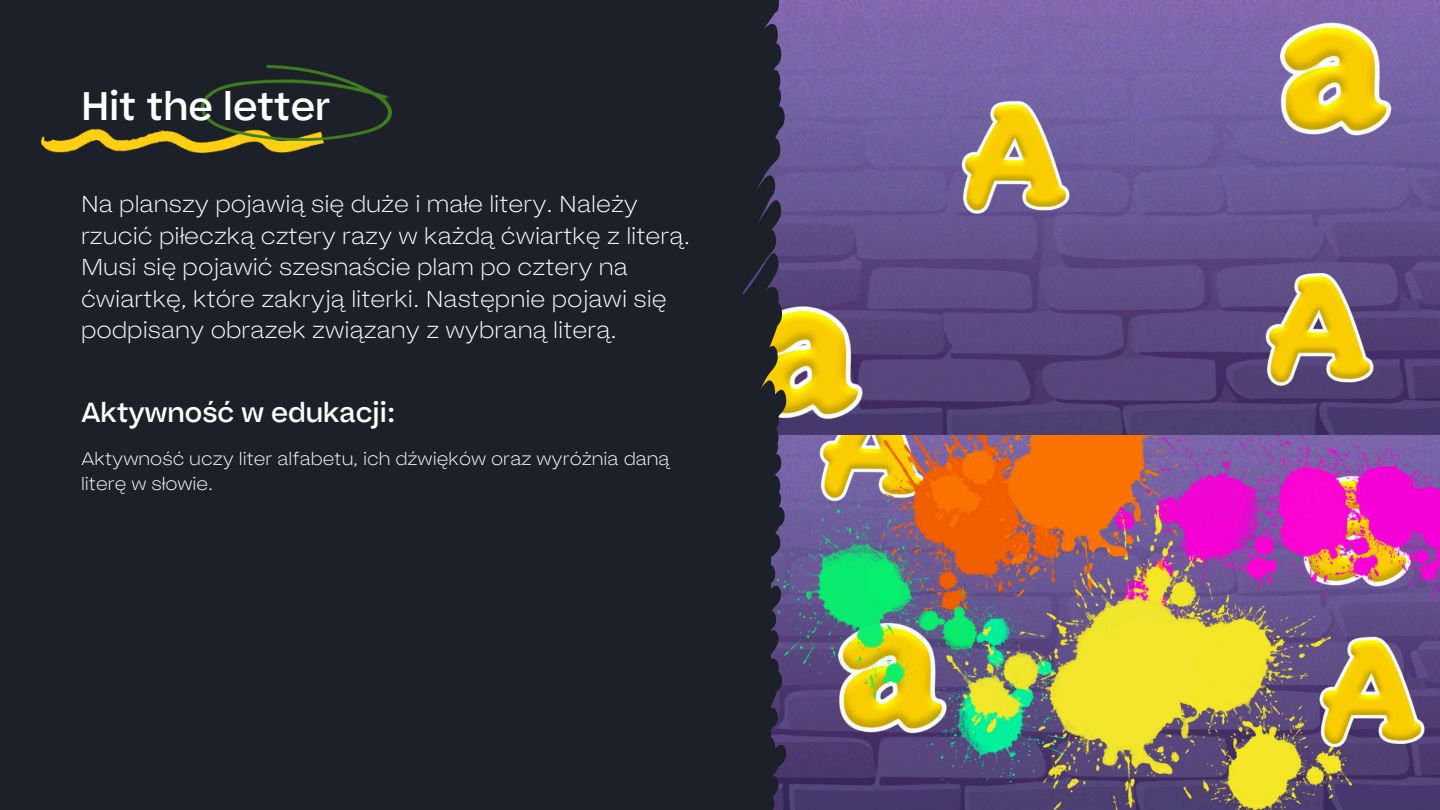
<style>
.page{position:relative;width:1440px;height:810px;background:#1c2028}
.page>*{position:absolute;margin:0;border:0;box-sizing:border-box;transform-origin:0 0}
.t1{font:39.8px "Bauziet Norm Medium";color:#fff}
.t2{font:27.6px "Bauziet Norm Medium";color:#fff}
.t3{font:300 expanded 23px/31.5px "Bauziet";color:#fff}
.t4{font:300 expanded 18px/24.8px "Bauziet";color:#fff}
</style>
<div class="page">
<img style="left:786px;top:435px;width:654px;height:375px">
<img style="left:786px;top:0;width:654px;height:435px">
<svg style="left:743px;top:0;width:43px;height:810px"></svg>
<img style="left:41px;top:129px;width:282px;height:24px">
<img style="left:202px;top:65px;width:189px;height:75px">
<h3 class="t1" style="left:81px;top:79px;width:251px">Hit the letter</h3>
<p class="t3" style="left:81px;top:188px;width:611px">Na planszy pojawią się duże i małe litery. Należy rzucić piłeczką cztery razy w każdą ćwiartkę z literą.<br>Musi się pojawić szesnaście plam po cztery na ćwiartkę, które zakryją literki. Następnie pojawi się podpisany obrazek związany z wybraną literą.</p>
<p class="t2" style="left:81px;top:393px;width:316px">Aktywność w edukacji:</p>
<h2 class="t4" style="left:81px;top:446px;width:590px">Aktywność uczy liter alfabetu, ich dźwięków oraz wyróżnia daną literę w słowie.</h2>
</div>
